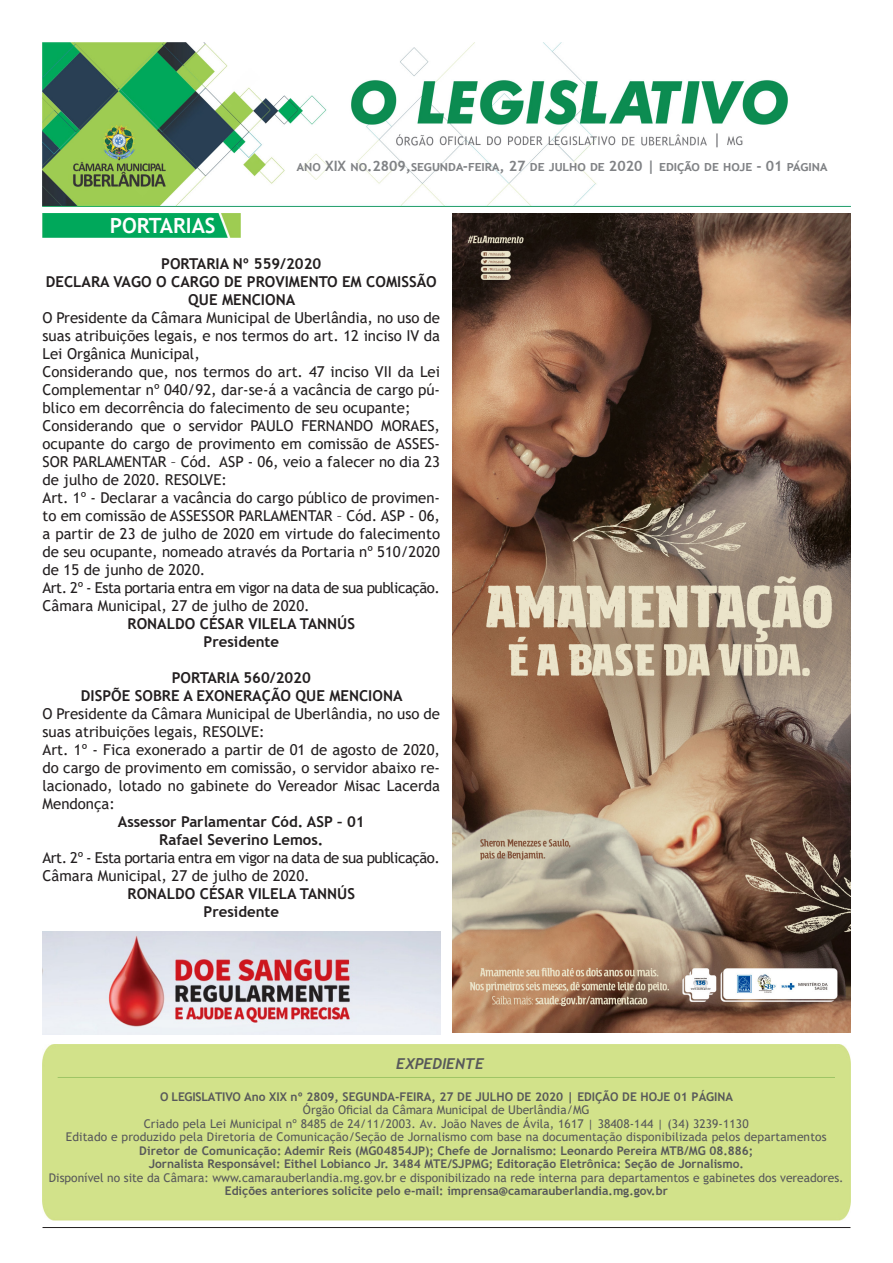
<style>
.page{position:relative;width:893px;height:1263px;background:#fff}
.page>*{position:absolute;margin:0;border:0;box-sizing:border-box;transform-origin:0 0}
.t1{font:700 21px "Trebuchet MS";color:#fff}
.t2{font:15px/18px "Trebuchet MS";color:#231f20;text-align:justify}
.t3{font:700 15px/18px "Trebuchet MS";color:#231f20;text-align:center}
.t4{font:15px "Trebuchet MS";letter-spacing:-.03em;color:#231f20}
.t5{font:italic 700 15px "Trebuchet";color:#57585a}
.t6{font:700 14.25px "Trebuchet MS";color:#808285}
.t7{font:12px/13.5px "Trebuchet MS";letter-spacing:.01em;color:#57585a;text-align:center}
.t8{font:700 12px "Trebuchet MS";color:#57585a}
.s1{font-weight:700}
</style>
<div class="page">
<img style="left:43px;top:43px;width:807px;height:163px">
<hr style="left:43px;top:1227px;width:807px;height:1px;background:#231f20">
<img style="left:43px;top:213px;width:197px;height:24px">
<hr style="left:58px;top:1077px;width:777px;height:1px;background:#9ec566">
<img style="left:453px;top:213px;width:397px;height:819px">
<img style="left:43px;top:931px;width:397px;height:103px">
<p class="t1" style="left:110px;top:212px;width:107px">PORTARIAS</p>
<p class="t6" style="left:297px;top:157px;width:532px">ano XIX no.2809,segunda-feira, 27 de julho de 2020 | edição de hoje - 01 página</p>
<p class="t3" style="left:161px;top:255px;width:162px">PORTARIA Nº 559/2020</p>
<p class="t3" style="left:46px;top:273px;width:392px">DECLARA VAGO O CARGO DE PROVIMENTO EM COMISSÃO<br>QUE MENCIONA</p>
<p class="t2" style="left:43px;top:309px;width:399px">O Presidente da Câmara Municipal de Uberlândia, no uso de suas atribuições legais, e nos termos do art. 12 inciso IV da Lei Orgânica Municipal,</p>
<p class="t2" style="left:43px;top:363px;width:399px">Considerando que, nos termos do art. 47 inciso VII da Lei Complementar nº 040/92, dar-se-á a vacância de cargo pú&shy;blico em decorrência do falecimento de seu ocupante;</p>
<p class="t2" style="left:43px;top:417px;width:399px">Considerando que o servidor PAULO FERNANDO MORAES, ocupante do cargo de provimento em comissão de ASSES-SOR PARLAMENTAR – Cód. ASP - 06, veio a falecer no dia 23 de julho de 2020. RESOLVE:</p>
<p class="t2" style="left:43px;top:489px;width:399px">Art. 1º - Declarar a vacância do cargo público de provimen&shy;to em comissão de ASSESSOR PARLAMENTAR – Cód. ASP - 06, a partir de 23 de julho de 2020 em virtude do falecimento de seu ocupante, nomeado através da Portaria nº 510/2020 de 15 de junho de 2020.</p>
<p class="t4" style="left:43px;top:579px;width:399px">Art. 2º - Esta portaria entra em vigor na data de sua publicação.</p>
<p class="t2" style="left:43px;top:597px;width:269px">Câmara Municipal, 27 de julho de 2020.</p>
<p class="t3" style="left:128px;top:615px;width:229px">RONALDO CÉSAR VILELA TANNÚS</p>
<p class="t3" style="left:204px;top:633px;width:77px">Presidente</p>
<p class="t3" style="left:172px;top:669px;width:141px">PORTARIA 560/2020</p>
<p class="t3" style="left:81px;top:687px;width:323px">DISPÕE SOBRE A EXONERAÇÃO QUE MENCIONA</p>
<p class="t2" style="left:43px;top:704px;width:399px">O Presidente da Câmara Municipal de Uberlândia, no uso de suas atribuições legais, RESOLVE:</p>
<p class="t2" style="left:43px;top:740px;width:399px">Art. 1º - Fica exonerado a partir de 01 de agosto de 2020, do cargo de provimento em comissão, o servidor abaixo re&shy;lacionado, lotado no gabinete do Vereador Misac Lacerda Mendonça:</p>
<p class="t3" style="left:118px;top:813px;width:248px">Assessor Parlamentar Cód. ASP – 01</p>
<p class="t3" style="left:159px;top:831px;width:166px">Rafael Severino Lemos.</p>
<p class="t4" style="left:43px;top:848px;width:399px">Art. 2º - Esta portaria entra em vigor na data de sua publicação.</p>
<p class="t2" style="left:43px;top:866px;width:269px">Câmara Municipal, 27 de julho de 2020.</p>
<p class="t3" style="left:128px;top:885px;width:229px">RONALDO CÉSAR VILELA TANNÚS</p>
<p class="t3" style="left:204px;top:903px;width:77px">Presidente</p>
<p class="t5" style="left:396px;top:1054px;width:90px">EXPEDIENTE</p>
<p class="t8" style="left:160px;top:1089px;width:575px">O LEGISLATIVO Ano XIX nº 2809, SEGUNDA-FEIRA, 27 DE JULHO DE 2020 | EDIÇÃO DE HOJE 01 PÁGINA</p>
<p class="t7" style="left:303px;top:1103px;width:288px">Órgão Oficial da Câmara Municipal de Uberlândia/MG</p>
<p class="t7" style="left:144px;top:1116px;width:606px">Criado pela Lei Municipal nº 8485 de 24/11/2003. Av. João Naves de Ávila, 1617 | 38408-144 | (34) 3239-1130</p>
<p class="t7" style="left:66px;top:1130px;width:762px">Editado e produzido pela Diretoria de Comunicação/Seção de Jornalismo com base na documentação disponibilizada pelos departamentos</p>
<p class="t8" style="left:139px;top:1143px;width:616px">Diretor de Comunicação: Ademir Reis (MG04854JP); Chefe de Jornalismo: Leonardo Pereira MTB/MG 08.886;</p>
<p class="t8" style="left:149px;top:1156px;width:597px">Jornalista Responsável: Eithel Lobianco Jr. 3484 MTE/SJPMG; Editoração Eletrônica: Seção de Jornalismo.</p>
<p class="t7" style="left:49px;top:1170px;width:796px">Disponível no site da Câmara: www.camarauberlandia.mg.gov.br e disponibilizado na rede interna para departamentos e gabinetes dos vereadores.<br><span class="s1">Edições anteriores solicite pelo e-mail: imprensa@camarauberlandia.mg.gov.br</span></p>
</div>
